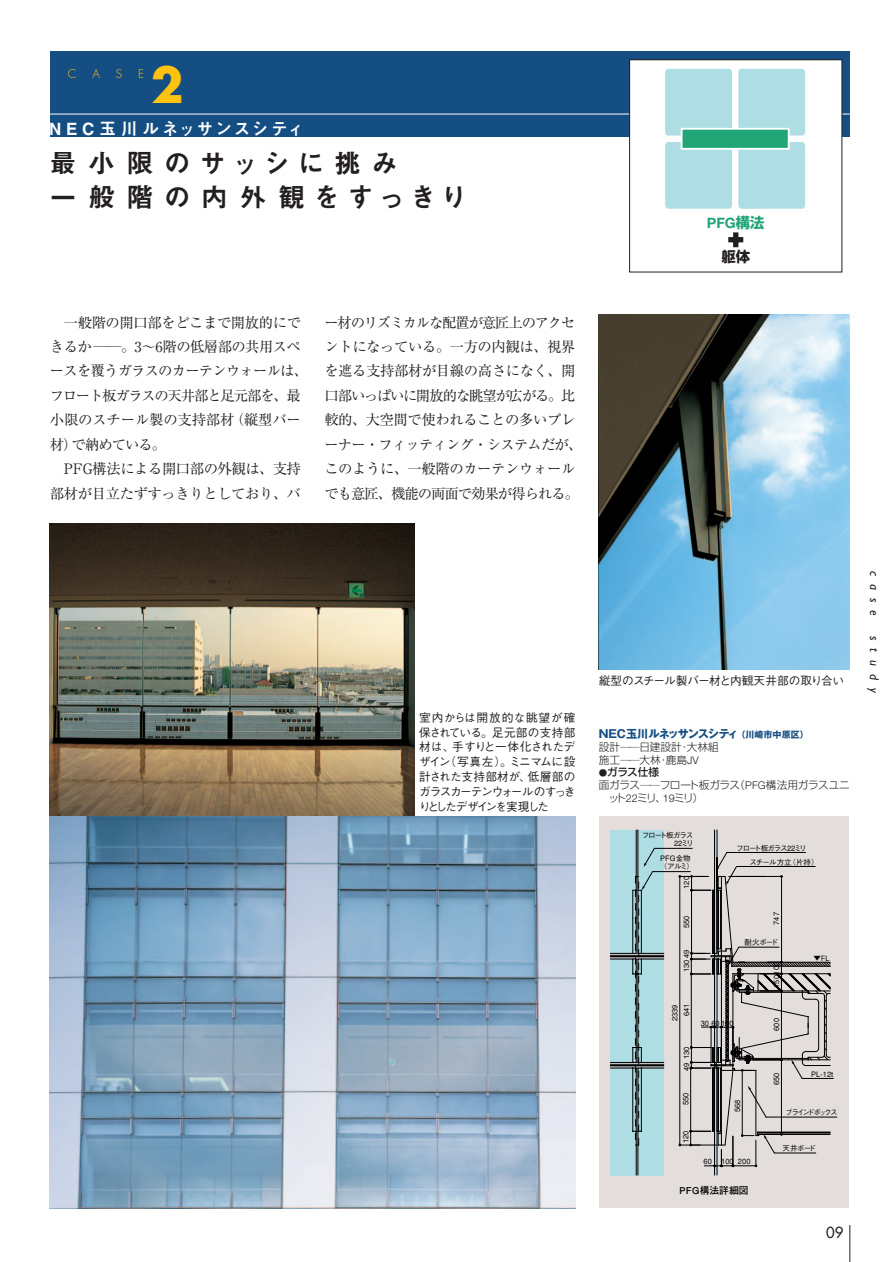
<style>
.page{position:relative;width:893px;height:1262px;background:#fff}
.page>*{position:absolute;margin:0;border:0;box-sizing:border-box;transform-origin:0 0}
.t1{font:700 47.85px "Futura";color:#fec210}
.t2{font:26.55px/34px "Midashi Go MB31";letter-spacing:.39em;color:#231f20}
.t3{font:16.95px "Midashi Go MB31";letter-spacing:.085em;color:#fff}
.t4{font:14.85px "Futura";color:#231f20}
.t5{font:14.4px/24.5px "Ryumin";letter-spacing:-.055em;color:#231f20}
.t6{font:14.4px/24.5px "Ryumin";letter-spacing:-.035em;color:#231f20}
.t7{font:700 14.4px "Helvetica Neue";color:#20a577}
.t8{font:700 14.4px "Shin Go";color:#231f20}
.t9{font:italic 12.75px "Gill Sans";letter-spacing:.625em;color:#231f20}
.t10{font:500 11.7px/14.9px "Gothic BBB";letter-spacing:-.085em;color:#231f20;text-align:justify}
.t11{font:500 11.7px "Gothic BBB";letter-spacing:-.03em;color:#231f20}
.t12{font:300 11.7px "Futura";color:#fec210}
.t13{font:700 11.1px "Gothic MB101";letter-spacing:-.07em;color:#144e82}
.t14{font:300 10.65px "Shin Go";letter-spacing:-.02em;color:#231f20}
.t15{font:300 10.65px/12.8px "Shin Go";color:#231f20}
.t16{font:500 10.65px "Shin Go";letter-spacing:-.03em;color:#231f20}
.t17{font:700 9.75px "Futo Go B101";color:#000}
.t18{font:500 7.5px/8.2px "Gothic BBB";color:#000}
.t19{font:500 7.5px "Gothic BBB";letter-spacing:-.15em;color:#000}
.t20{font:500 7.5px/8.2px "Gothic BBB";letter-spacing:-.155em;color:#000;text-align:right}
.t21{font:500 7.5px "Gothic BBB";letter-spacing:-.06em;color:#000}
.t22{font:500 7.5px "Gothic BBB";letter-spacing:-.2em;color:#000;scale:.94 1}
.s1{font-family:"Shin Go"}
.s2{font-size:9px}
.s3{font-family:"Helvetica Neue"}
.s4{font-size:8.55px}
</style>
<div class="page">
<div style="left:50px;top:51px;width:799px;height:85px;background:#144e82"></div>
<hr style="left:50px;top:114px;width:800px;height:1px;background:#fff">
<div style="left:629px;top:60px;width:212px;height:212px;background:#fff"></div>
<div style="left:665px;top:69px;width:67px;height:67px;background:#aedee4;border-radius:3px"></div>
<div style="left:738px;top:69px;width:67px;height:67px;background:#aedee4;border-radius:3px"></div>
<div style="left:665px;top:142px;width:67px;height:67px;background:#aedee4;border-radius:3px"></div>
<div style="left:738px;top:142px;width:67px;height:67px;background:#aedee4;border-radius:3px"></div>
<div style="left:680px;top:128px;width:109px;height:22px;background:#21a577;border:2px solid #fff"></div>
<img style="left:50px;top:523px;width:365px;height:292px">
<div style="left:598px;top:816px;width:250px;height:392px;background:#e3dedc"></div>
<div style="left:610px;top:830px;width:54px;height:345px;background:#aedee4"></div>
<hr style="left:714px;top:830px;width:2px;height:123px;background:#aedee4">
<hr style="left:714px;top:1068px;width:2px;height:107px;background:#aedee4">
<hr style="left:716px;top:1068px;width:1px;height:107px;background:#000">
<hr style="left:714px;top:1068px;width:1px;height:107px;background:#000">
<hr style="left:636px;top:830px;width:1px;height:60px;background:#000">
<hr style="left:637px;top:830px;width:1px;height:60px;background:#000">
<hr style="left:636px;top:1131px;width:1px;height:44px;background:#000">
<hr style="left:637px;top:1131px;width:1px;height:44px;background:#000">
<hr style="left:714px;top:830px;width:1px;height:123px;background:#000">
<hr style="left:716px;top:830px;width:1px;height:123px;background:#000">
<hr style="left:766px;top:1116px;width:70px;height:1px;background:#000">
<svg style="left:610px;top:848px;width:223px;height:318px"></svg>
<img style="left:50px;top:816px;width:525px;height:392px">
<img style="left:598px;top:315px;width:251px;height:355px">
<hr style="left:849px;top:1225px;width:1px;height:36px;background:#231f20">
<div style="left:728px;top:237px;width:15px;height:5px;background:#231f20"></div>
<div style="left:733px;top:232px;width:5px;height:15px;background:#231f20"></div>
<p class="t12" style="left:68px;top:68px;width:10px">C</p>
<p class="t12" style="left:92px;top:68px;width:9px">A</p>
<p class="t12" style="left:116px;top:68px;width:8px">S</p>
<p class="t12" style="left:138px;top:68px;width:7px">E</p>
<h1 class="t1" style="left:151px;top:63px;width:34px">2</h1>
<p class="t3" style="left:49px;top:123px;width:257px">N E C 玉川ルネッサンスシティ</p>
<h2 class="t2" style="left:50px;top:149px;width:419px">最小限のサッシに挑み<br>一般階の内外観をすっきり</h2>
<p class="t6" style="left:50px;top:312px;width:260px;text-indent:14px">一般階の開口部をどこまで開放的にできるか――。3～6階の低層部の共用スペースを覆うガラスのカーテンウォールは、フロート板ガラスの天井部と足元部を、最小限のスチール製の支持部材（縦型バー材）で納めている。</p>
<p class="t6" style="left:50px;top:458px;width:252px;text-align:right">PFG構法による開口部の外観は、支持部材が目立たずすっきりとしており、バ</p>
<p class="t5" style="left:324px;top:312px;width:260px">ー材のリズミカルな配置が意匠上のアクセントになっている。一方の内観は、視界を遮る支持部材が目線の高さになく、開口部いっぱいに開放的な眺望が広がる。比較的、大空間で使われることの多いプレーナー・フィッティング・システムだが、このように、一般階のカーテンウォールでも意匠、機能の両面で効果が得られる。</p>
<p class="t7" style="left:707px;top:218px;width:59px">PFG<span class="s1">構法</span></p>
<p class="t8" style="left:721px;top:252px;width:30px">躯体</p>
<p class="t10" style="left:419px;top:711px;width:158px">室内からは開放的な眺望が確保されている。足元部の支持部材は、手すりと一体化されたデザイン（写真左）。ミニマムに設計された支持部材が、低層部のガラスカーテンウォールのすっきりとしたデザインを実現した</p>
<p class="t11" style="left:598px;top:676px;width:247px">縦型のスチール製バー材と内観天井部の取り合い</p>
<p class="t13" style="left:598px;top:729px;width:211px">NEC玉川ルネッサンスシティ<span class="s2">（川崎市中原区）</span></p>
<p class="t15" style="left:598px;top:742px;width:122px">設計――日建設計・大林組施工――大林・鹿島<span class="s3">JV</span></p>
<p class="t16" style="left:598px;top:768px;width:62px"><span class="s4">●</span>ガラス仕様</p>
<p class="t14" style="left:598px;top:781px;width:252px">面ガラス――フロート板ガラス（<span class="s3">PFG</span>構法用ガラスユニ</p>
<p class="t14" style="left:608px;top:794px;width:96px">ット<span class="s3">22</span>ミリ、<span class="s3">19</span>ミリ）</p>
<p class="t20" style="left:642px;top:831px;width:53px">フロート板ガラス<br>22ミリ</p>
<p class="t18" style="left:660px;top:855px;width:36px">PFG金物（アルミ）</p>
<p class="t21" style="left:749px;top:859px;width:70px">スチール方立（片持）</p>
<p class="t19" style="left:736px;top:845px;width:72px">フロート板ガラス22ミリ</p>
<p class="t18" style="left:683px;top:888px;width:14px;rotate:-90deg">120</p>
<p class="t18" style="left:683px;top:928px;width:14px;rotate:-90deg">550</p>
<p class="t18" style="left:683px;top:972px;width:24px;rotate:-90deg">130 49</p>
<p class="t18" style="left:683px;top:1016px;width:14px;rotate:-90deg">641</p>
<p class="t18" style="left:683px;top:1058px;width:14px;rotate:-90deg">130</p>
<p class="t18" style="left:683px;top:1071px;width:10px;rotate:-90deg">49</p>
<p class="t18" style="left:682px;top:1105px;width:14px;rotate:-90deg">550</p>
<p class="t18" style="left:682px;top:1143px;width:14px;rotate:-90deg">120</p>
<p class="t18" style="left:671px;top:1021px;width:18px;rotate:-90deg">2339</p>
<p class="t18" style="left:700px;top:1019px;width:34px">30 60 100</p>
<p class="t18" style="left:773px;top:924px;width:14px;rotate:-90deg">747</p>
<p class="t18" style="left:773px;top:987px;width:27px;rotate:-90deg">150100</p>
<p class="t18" style="left:773px;top:1030px;width:14px;rotate:-90deg">600</p>
<p class="t18" style="left:744px;top:939px;width:35px">耐火ボード</p>
<p class="t18" style="left:773px;top:1085px;width:14px;rotate:-90deg">650</p>
<p class="t18" style="left:813px;top:955px;width:19px">▼ＦＬ</p>
<p class="t18" style="left:811px;top:1070px;width:24px">PL-12t</p>
<p class="t18" style="left:734px;top:1112px;width:14px;rotate:-90deg">568</p>
<p class="t18" style="left:703px;top:1158px;width:10px">60</p>
<p class="t18" style="left:721px;top:1158px;width:31px">100 200</p>
<p class="t22" style="left:785px;top:1109px;width:57px">ブラインドボックス</p>
<p class="t18" style="left:782px;top:1145px;width:35px">天井ボード</p>
<p class="t17" style="left:678px;top:1186px;width:72px">ＰＦＧ構法詳細図</p>
<p class="t4" style="left:826px;top:1225px;width:19px">09</p>
<p class="t9" style="left:878px;top:571px;width:46px;rotate:90deg">case</p>
<p class="t9" style="left:878px;top:635px;width:58px;rotate:90deg">study</p>
</div>
